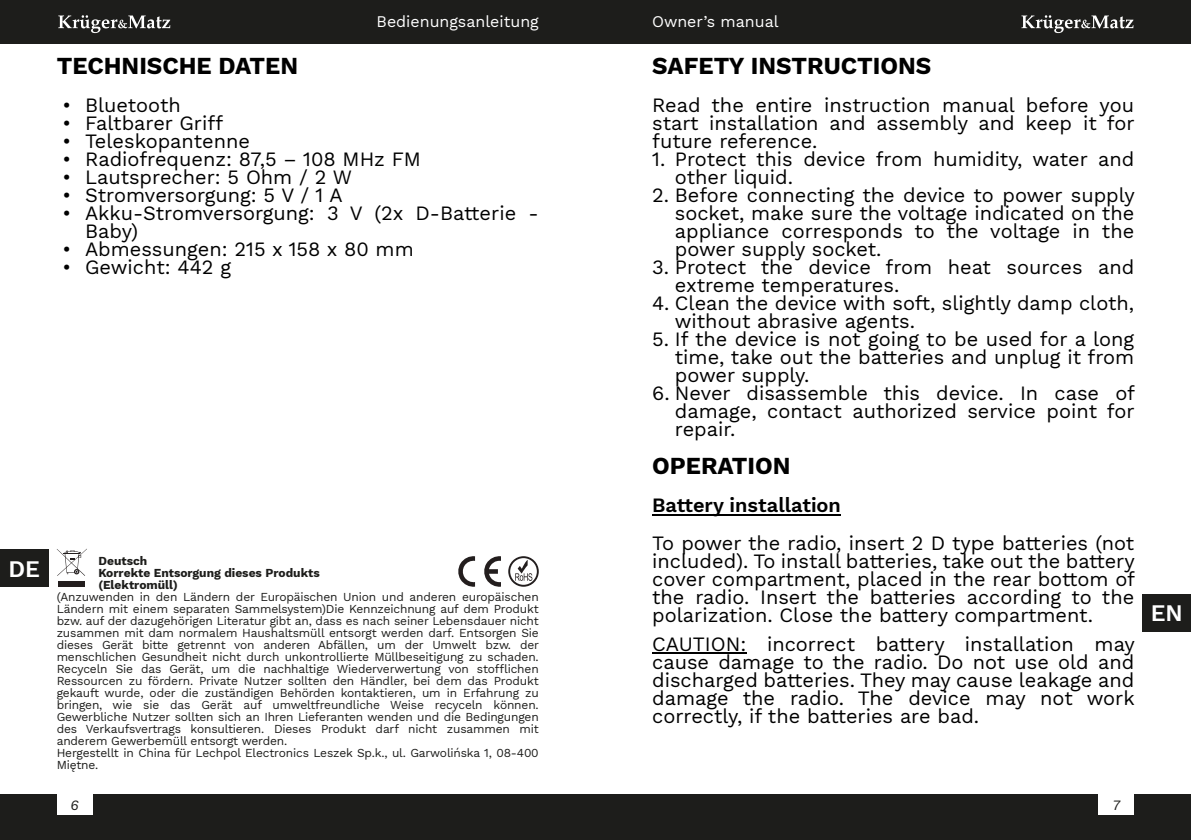
<style>
.page{position:relative;width:1191px;height:840px;background:#fff}
.page>*{position:absolute;margin:0;border:0;box-sizing:border-box;transform-origin:0 0}
.t1{font:700 24px "Work Sans";color:#000}
.t2{font:600 23.4px "Work Sans";color:#fff}
.t3{font:20px/18px "Work Sans";color:#000;text-align:justify}
.t4{font:600 20px "Work Sans";color:#000}
.t5{font:16px "Work Sans";color:#fff}
.t6{font:italic 14px "Work Sans";color:#1d1d1b}
.t7{font:12px/12px "Work Sans";letter-spacing:-.015em;color:#1d1d1b}
.t8{font:700 12px/12px "Work Sans";color:#1d1d1b}
</style>
<div class="page">
<div style="left:0;top:794px;width:595px;height:45px;background:#1d1d1b"></div>
<div style="left:0;top:0;width:595px;height:43px;background:#1d1d1b"></div>
<svg style="left:58px;top:15px;width:112px;height:18px"></svg>
<div style="left:0;top:549px;width:49px;height:38px;background:#1d1d1b"></div>
<div style="left:57px;top:794px;width:36px;height:20px;background:#fff"></div>
<div style="left:595px;top:794px;width:596px;height:45px;background:#1d1d1b"></div>
<div style="left:595px;top:0;width:596px;height:43px;background:#1d1d1b"></div>
<svg style="left:1021px;top:15px;width:112px;height:18px"></svg>
<div style="left:1142px;top:593px;width:49px;height:38px;background:#1d1d1b"></div>
<div style="left:1098px;top:794px;width:36px;height:20px;background:#fff"></div>
<div style="left:59px;top:581px;width:26px;height:5px;background:#231e1e"></div>
<svg style="left:57px;top:548px;width:30px;height:27px"></svg>
<svg style="left:508px;top:556px;width:31px;height:30px"></svg>
<svg style="left:458px;top:556px;width:43px;height:31px"></svg>
<hr style="left:652px;top:514px;width:189px;height:1px;background:#000">
<hr style="left:652px;top:652px;width:94px;height:1px;background:#000">
<p class="t2" style="left:8px;top:554px;width:33px">DE</p>
<p class="t5" style="left:376px;top:13px;width:164px">Bedienungsanleitung</p>
<p class="t5" style="left:652px;top:13px;width:164px">Bedi nungsanleitung</p>
<p class="t5" style="left:412px;top:13px;width:128px">Owner’s manual</p>
<p class="t5" style="left:652px;top:13px;width:128px">Owner’s manual</p>
<p class="t1" style="left:57px;top:51px;width:243px">TECHNISCHE DATEN</p>
<p class="t3" style="left:62px;top:96px;width:120px">• Bluetooth</p>
<p class="t3" style="left:62px;top:114px;width:162px">• Faltbarer Griff</p>
<p class="t3" style="left:62px;top:132px;width:189px">• Teleskopantenne</p>
<p class="t3" style="left:62px;top:150px;width:360px">• Radiofrequenz: 87,5 – 108 MHz FM</p>
<p class="t3" style="left:62px;top:168px;width:291px">• Lautsprecher: 5 Ohm / 2 W</p>
<p class="t3" style="left:62px;top:186px;width:282px">• Stromversorgung: 5 V / 1 A</p>
<p class="t3" style="left:85px;top:204px;width:455px;text-indent:-23px">• Akku-Stromversorgung: 3 V (2x D-Batterie -<br>Baby)</p>
<p class="t3" style="left:62px;top:240px;width:353px">• Abmessungen: 215 x 158 x 80 mm</p>
<p class="t3" style="left:62px;top:258px;width:170px">• Gewicht: 442 g</p>
<p class="t8" style="left:98px;top:554px;width:223px">Deutsch<br>Korrekte Entsorgung dieses Produkts (Elektromüll)</p>
<p class="t7" style="left:57px;top:590px;width:484px">(Anzuwenden in den Ländern der Europäischen Union und anderen europäischen Ländern mit einem separaten Sammelsystem)Die Kennzeichnung auf dem Produkt bzw. auf der dazugehörigen Literatur gibt an, dass es nach seiner Lebensdauer nicht zusammen mit dam normalem Haushaltsmüll entsorgt werden darf. Entsorgen Sie dieses Gerät bitte getrennt von anderen Abfällen, um der Umwelt bzw. der menschlichen Gesundheit nicht durch unkontrollierte Müllbeseitigung zu schaden.<br>Recyceln Sie das Gerät, um die nachhaltige Wiederverwertung von stofflichen Ressourcen zu fördern. Private Nutzer sollten den Händler, bei dem das Produkt gekauft wurde, oder die zuständigen Behörden kontaktieren, um in Erfahrung zu bringen, wie sie das Gerät auf umweltfreundliche Weise recyceln können.<br>Gewerbliche Nutzer sollten sich an Ihren Lieferanten wenden und die Bedingungen des Verkaufsvertrags konsultieren. Dieses Produkt darf nicht zusammen mit anderem Gewerbemüll entsorgt werden.<br>Hergestellt in China für Lechpol Electronics Leszek Sp.k., ul. Garwolińska 1, 08-400<br>Miętne.</p>
<p class="t1" style="left:652px;top:51px;width:281px">SAFETY INSTRUCTIONS</p>
<p class="t3" style="left:652px;top:96px;width:484px">Read the entire instruction manual before you start installation and assembly and keep it for future reference.</p>
<p class="t3" style="left:675px;top:150px;width:461px;text-indent:-23px">1. Protect this device from humidity, water and other liquid.</p>
<p class="t3" style="left:675px;top:186px;width:461px;text-indent:-23px">2. Before connecting the device to power supply socket, make sure the voltage indicated on the appliance corresponds to the voltage in the power supply socket.</p>
<p class="t3" style="left:675px;top:258px;width:461px;text-indent:-23px">3. Protect the device from heat sources and extreme temperatures.</p>
<p class="t3" style="left:675px;top:294px;width:461px;text-indent:-23px">4. Clean the device with soft, slightly damp cloth, without abrasive agents.</p>
<p class="t3" style="left:675px;top:330px;width:461px;text-indent:-23px">5. If the device is not going to be used for a long time, take out the batteries and unplug it from power supply.</p>
<p class="t3" style="left:675px;top:384px;width:462px;text-indent:-23px">6. Never disassemble this device. In case of damage, contact authorized service point for repair.</p>
<p class="t1" style="left:652px;top:451px;width:140px">OPERATION</p>
<p class="t4" style="left:652px;top:493px;width:190px">Battery installation</p>
<p class="t3" style="left:652px;top:534px;width:484px">To power the radio, insert 2 D type batteries (not included). To install batteries, take out the battery cover compartment, placed in the rear bottom of the radio. Insert the batteries according to the polarization. Close the battery compartment.</p>
<p class="t3" style="left:652px;top:634px;width:484px">CAUTION: incorrect battery installation may cause damage to the radio. Do not use old and discharged batteries. They may cause leakage and damage the radio. The device may not work correctly, if the batteries are bad.</p>
<p class="t6" style="left:70px;top:796px;width:10px">6</p>
<p class="t6" style="left:1112px;top:796px;width:9px">7</p>
<p class="t2" style="left:1150px;top:599px;width:34px">EN</p>
</div>
